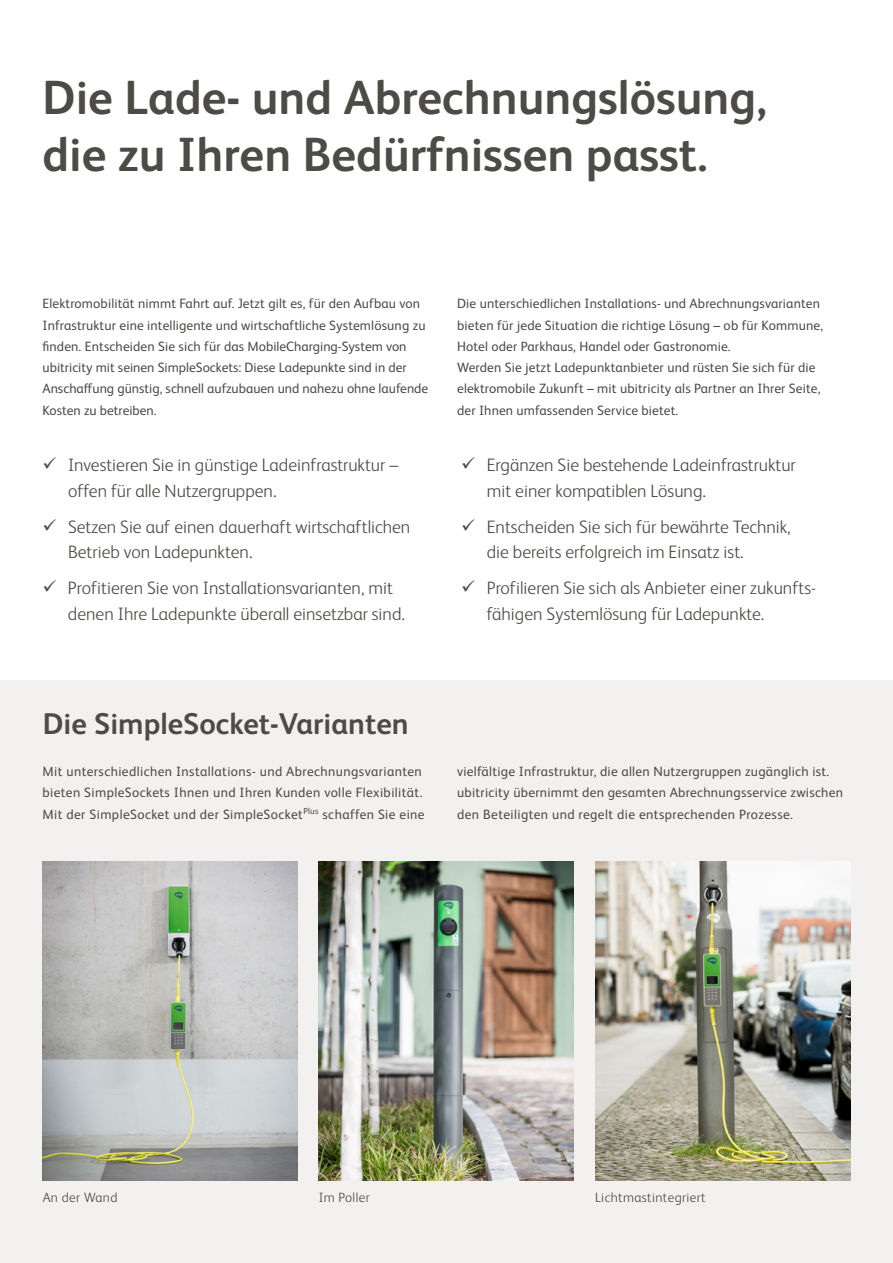
<style>
.page{position:relative;width:893px;height:1263px;background:#fff}
.page>*{position:absolute;margin:0;border:0;box-sizing:border-box;transform-origin:0 0}
.t1{font:700 48px/57.6px "FS Albert Pro";color:#4d4b45}
.t2{font:700 30px "FS Albert Pro";color:#4d4b45}
.t3{font:300 18px/25.5px "FS Albert Pro";color:#4d4b45}
.t4{font:13.5px/21.3px "FS Albert Pro";letter-spacing:.01em;color:#4d4b45}
.t5{font:13.5px/21.3px "FS Albert Pro";letter-spacing:.03em;color:#4d4b45}
.t6{font:300 13.5px "FS Albert Pro";letter-spacing:.03em;color:#4d4b45}
</style>
<div class="page">
<div style="left:0;top:680px;width:893px;height:583px;background:#f2f1ef"></div>
<img style="left:319px;top:861px;width:255px;height:319px">
<img style="left:595px;top:861px;width:255px;height:319px">
<img style="left:43px;top:861px;width:255px;height:319px">
<h1 class="t1" style="left:43px;top:66px;width:726px">Die Lade- und Abrechnungslösung, die zu Ihren Bedürfnissen passt.</h1>
<p class="t4" style="left:43px;top:292px;width:387px">Elektromobilität nimmt Fahrt auf. Jetzt gilt es, für den Aufbau von Infrastruktur eine intelligente und wirtschaftliche Systemlösung zu finden. Entscheiden Sie sich für das MobileCharging-System von ubitricity mit seinen SimpleSockets: Diese Ladepunkte sind in der Anschaffung günstig, schnell aufzubauen und nahezu ohne laufende Kosten zu betreiben.</p>
<p class="t4" style="left:457px;top:292px;width:367px">Die unterschiedlichen Installations- und Abrechnungsvarianten bieten für jede Situation die richtige Lösung – ob für Kommune, Hotel oder Parkhaus, Handel oder Gastronomie.<br>Werden Sie jetzt Ladepunktanbieter und rüsten Sie sich für die elektromobile Zukunft – mit ubitricity als Partner an Ihrer Seite, der Ihnen umfassenden Service bietet.</p>
<h3 class="t3" style="left:68px;top:451px;width:332px;text-indent:-26px">✓ Investieren Sie in günstige Ladeinfrastruktur – offen für alle Nutzergruppen.</h3>
<h3 class="t3" style="left:68px;top:513px;width:344px;text-indent:-26px">✓ Setzen Sie auf einen dauerhaft wirtschaftlichen<br>Betrieb von Ladepunkten.</h3>
<h3 class="t3" style="left:68px;top:574px;width:338px;text-indent:-26px">✓ Profitieren Sie von Installationsvarianten, mit denen Ihre Ladepunkte überall einsetzbar sind.</h3>
<h3 class="t3" style="left:487px;top:451px;width:311px;text-indent:-26px">✓ Ergänzen Sie bestehende Ladeinfrastruktur mit einer kompatiblen Lösung.</h3>
<h3 class="t3" style="left:487px;top:513px;width:305px;text-indent:-26px">✓ Entscheiden Sie sich für bewährte Technik, die bereits erfolgreich im Einsatz ist.</h3>
<h3 class="t3" style="left:487px;top:574px;width:331px;text-indent:-26px">✓ Profilieren Sie sich als Anbieter einer zukunfts&shy;fähigen Systemlösung für Ladepunkte.</h3>
<h2 class="t2" style="left:43px;top:702px;width:367px">Die SimpleSocket-Varianten</h2>
<p class="t5" style="left:43px;top:760px;width:384px">Mit unterschiedlichen Installations- und Abrechnungsvarianten bieten SimpleSockets Ihnen und Ihren Kunden volle Flexibilität.<br>Mit der SimpleSocket und der SimpleSocket<sup>Plus</sup> schaffen Sie eine</p>
<p class="t4" style="left:457px;top:760px;width:387px">vielfältige Infrastruktur, die allen Nutzergruppen zugänglich ist. ubitricity übernimmt den gesamten Abrechnungsservice zwischen den Beteiligten und regelt die entsprechenden Prozesse.</p>
<p class="t6" style="left:43px;top:1188px;width:76px">An der Wand</p>
<p class="t6" style="left:319px;top:1188px;width:53px">Im Poller</p>
<p class="t6" style="left:595px;top:1188px;width:112px">Lichtmastintegriert</p>
</div>
